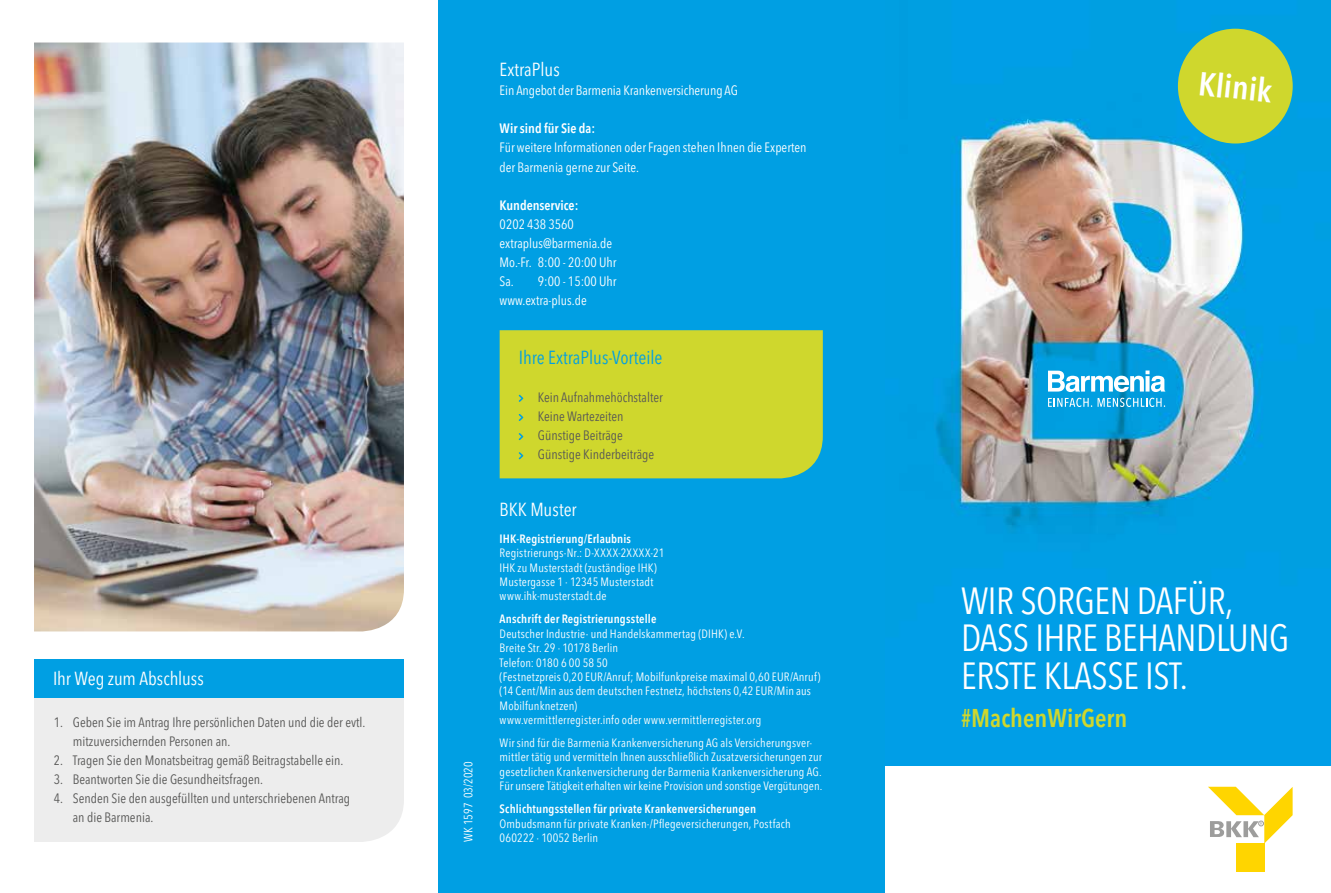
<style>
.page{position:relative;width:1331px;height:893px;background:#fff}
.page>*{position:absolute;margin:0;border:0;box-sizing:border-box;transform-origin:0 0}
.t1{font:condensed 37.5px/37.5px "Avenir Next LT Pro";letter-spacing:-.01em;color:#fff}
.t2{font:600 condensed 33px "Avenir Next LT Pro";color:#fff}
.t3{font:600 condensed 25.5px "Avenir Next LT Pro";color:#cfd72d}
.t4{font:condensed 18.75px "Avenir Next LT Pro";color:#fff}
.t5{font:condensed 18.75px "Avenir Next LT Pro";color:#009fe3}
.t6{font:condensed 13.5px/19.2px "Avenir Next LT Pro";color:#575756}
.t7{font:condensed 13.5px/19.2px "Avenir Next LT Pro";color:#fff}
.t8{font:600 condensed 13.5px "Avenir Next LT Pro";color:#fff}
.t9{font:condensed 12px/14.4px "Avenir Next LT Pro";letter-spacing:.015em;color:#fff}
.t10{font:600 condensed 12px "Avenir Next LT Pro";letter-spacing:.015em;color:#fff}
</style>
<div class="page">
<img style="left:884px;top:0;width:447px;height:765px">
<svg style="left:1048px;top:370px;width:117px;height:22px"></svg>
<svg style="left:1048px;top:398px;width:117px;height:9px"></svg>
<div style="left:438px;top:0;width:446px;height:893px;background:#009fe3"></div>
<div style="left:1236px;top:843px;width:28px;height:28px;background:#ffd500"></div>
<svg style="left:1208px;top:787px;width:85px;height:56px"></svg>
<div style="left:34px;top:697px;width:370px;height:145px;background:#ededed"></div>
<div style="left:34px;top:659px;width:370px;height:38px;background:#009fe3"></div>
<img style="left:34px;top:43px;width:370px;height:588px">
<div style="left:1178px;top:29px;width:115px;height:115px;background:#cfd72d;border-radius:50%"></div>
<div style="left:500px;top:330px;width:323px;height:148px;background:#cfd72d"></div>
<svg style="left:519px;top:395px;width:4px;height:7px"></svg>
<svg style="left:519px;top:414px;width:4px;height:7px"></svg>
<svg style="left:519px;top:433px;width:4px;height:7px"></svg>
<svg style="left:519px;top:452px;width:4px;height:7px"></svg>
<h3 class="t4" style="left:53px;top:667px;width:152px">Ihr Weg zum Abschluss</h3>
<p class="t6" style="left:73px;top:712px;width:294px;text-indent:-19px">1. Geben Sie im Antrag Ihre persönlichen Daten und die der evtl. mitzuversichernden Personen an.</p>
<p class="t6" style="left:54px;top:751px;width:291px">2. Tragen Sie den Monatsbeitrag gemäß Beitragstabelle ein.</p>
<p class="t6" style="left:54px;top:770px;width:211px">3. Beantworten Sie die Gesundheitsfragen.</p>
<p class="t6" style="left:73px;top:789px;width:279px;text-indent:-19px">4. Senden Sie den ausgefüllten und unterschriebenen Antrag an die Barmenia.</p>
<p class="t9" style="left:461px;top:842px;width:82px;rotate:-90deg">WK 1597 03/2020</p>
<h3 class="t4" style="left:500px;top:58px;width:62px">ExtraPlus</h3>
<p class="t7" style="left:500px;top:81px;width:240px">Ein Angebot der Barmenia Krankenversicherung AG</p>
<p class="t8" style="left:500px;top:120px;width:97px">Wir sind für Sie da:</p>
<p class="t7" style="left:500px;top:138px;width:308px">Für weitere Informationen oder Fragen stehen Ihnen die Experten der Barmenia gerne zur Seite.</p>
<p class="t8" style="left:500px;top:197px;width:80px">Kundenservice:</p>
<p class="t7" style="left:500px;top:215px;width:118px">0202 438 3560 extraplus@barmenia.de<br>Mo.-Fr. 8:00 - 20:00 Uhr<br>Sa. 9:00 - 15:00 Uhr www.extra-plus.de</p>
<h3 class="t5" style="left:519px;top:346px;width:145px">Ihre ExtraPlus-Vorteile</h3>
<p class="t6" style="left:538px;top:387px;width:126px">Kein Aufnahmehöchstalter<br>Keine Wartezeiten<br>Günstige Beiträge<br>Günstige Kinderbeiträge</p>
<h3 class="t4" style="left:500px;top:498px;width:79px">BKK Muster</h3>
<p class="t10" style="left:500px;top:531px;width:133px">IHK-Registrierung/Erlaubnis</p>
<p class="t9" style="left:500px;top:546px;width:166px">Registrierungs-Nr.: D-XXXX-2XXXX-21<br>IHK zu Musterstadt (zuständige IHK)<br>Mustergasse 1 · 12345 Musterstadt www.ihk-musterstadt.de</p>
<p class="t10" style="left:500px;top:612px;width:158px">Anschrift der Registrierungsstelle</p>
<p class="t9" style="left:500px;top:626px;width:322px">Deutscher Industrie- und Handelskammertag (DIHK) e.V.<br>Breite Str. 29 · 10178 Berlin<br>Telefon: 0180 6 00 58 50<br>(Festnetzpreis 0,20 EUR/Anruf; Mobilfunkpreise maximal 0,60 EUR/Anruf) (14 Cent/Min aus dem deutschen Festnetz, höchstens 0,42 EUR/Min aus Mobilfunknetzen)<br>www.vermittlerregister.info oder www.vermittlerregister.org</p>
<p class="t9" style="left:500px;top:736px;width:324px">Wir sind für die Barmenia Krankenversicherung AG als Versicherungsver&shy;mittler tätig und vermitteln Ihnen ausschließlich Zusatzversicherungen zur gesetzlichen Krankenversicherung der Barmenia Krankenversicherung AG.<br>Für unsere Tätigkeit erhalten wir keine Provision und sonstige Vergütungen.</p>
<p class="t10" style="left:500px;top:802px;width:258px">Schlichtungsstellen für private Krankenversicherungen</p>
<p class="t9" style="left:500px;top:816px;width:293px">Ombudsmann für private Kranken-/Pflegeversicherungen, Postfach<br>060222 · 10052 Berlin</p>
<h2 class="t2" style="left:1201px;top:63px;width:75px;rotate:6deg">Klinik</h2>
<h1 class="t1" style="left:961px;top:582px;width:330px">WIR SORGEN DAFÜR,<br>DASS IHRE BEHANDLUNG<br>ERSTE KLASSE IST.</h1>
<h3 class="t3" style="left:961px;top:703px;width:168px">#MachenWirGern</h3>
</div>
